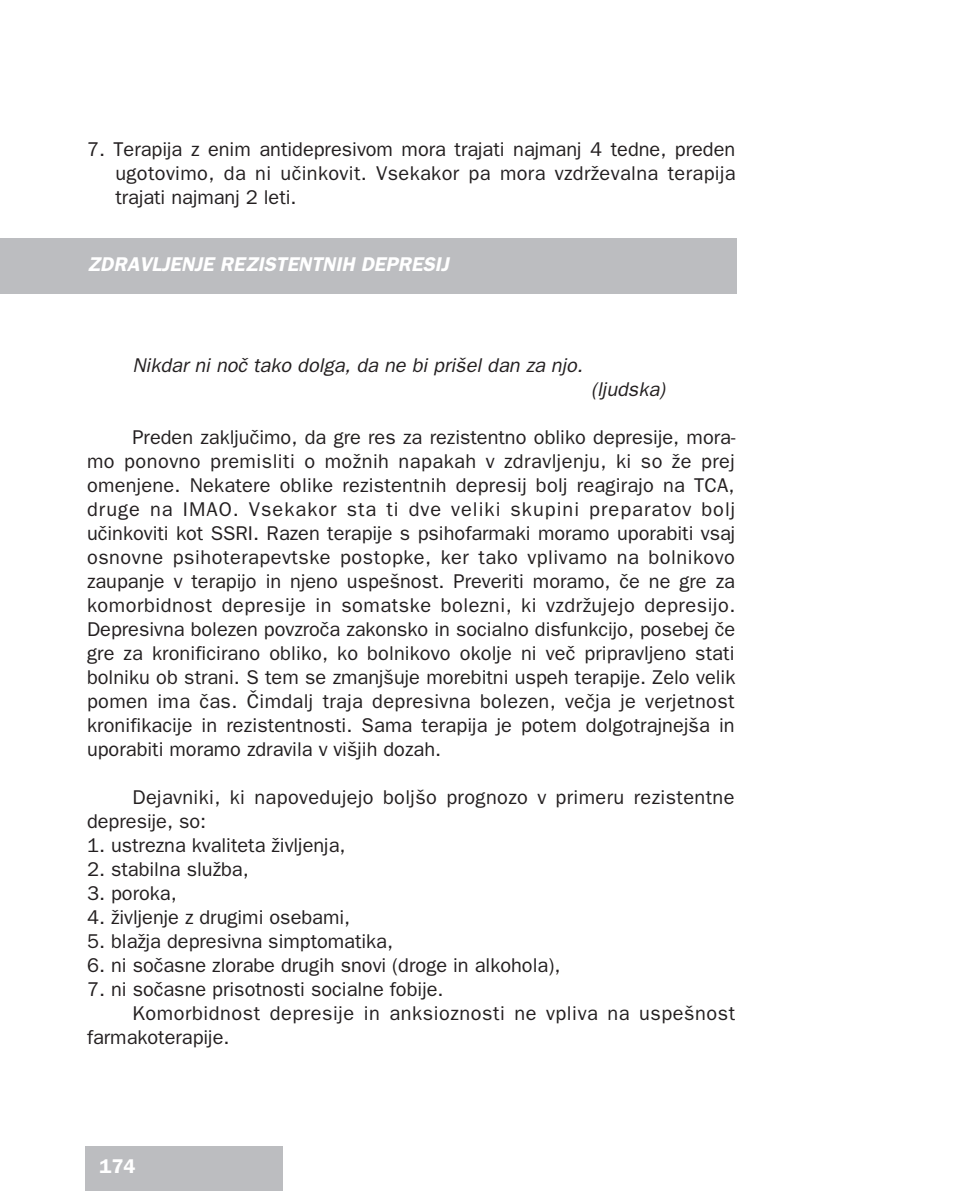
<style>
.page{position:relative;width:964px;height:1191px;background:#fff}
.page>*{position:absolute;margin:0;border:0;box-sizing:border-box;transform-origin:0 0}
.t1{font:20px/24px "SS Franklin Gothic";color:#231f20;text-align:justify}
.t2{font:20px/24px "SS Franklin Gothic";letter-spacing:.02em;color:#231f20}
.t3{font:20px "SS Franklin Gothic";letter-spacing:.03em;color:#231f20}
.t4{font:italic 20px "SS Franklin Gothic";color:#231f20}
.t5{font:italic 600 20px "SS Franklin Gothic";color:#fff}
.t6{font:600 20px "SS Franklin Gothic";color:#fff}
</style>
<div class="page">
<div style="left:85px;top:1146px;width:197px;height:45px;background:#bcbdc0"></div>
<div style="left:0;top:238px;width:737px;height:56px;background:#bcbdc0"></div>
<p class="t1" style="left:115px;top:137px;width:622px;text-indent:-28px">7. Terapija z enim antidepresivom mora trajati najmanj 4 tedne, preden ugotovimo, da ni u~inkovit. Vsekakor pa mora vzdr`evalna terapija trajati najmanj 2 leti.</p>
<p class="t5" style="left:87px;top:252px;width:363px">ZDRAVLJENJE REZISTENTNIH DEPRESIJ</p>
<p class="t4" style="left:132px;top:353px;width:452px">Nikdar ni no~ tako dolga, da ne bi pri{el dan za njo.</p>
<p class="t4" style="left:591px;top:377px;width:75px">(ljudska)</p>
<p class="t1" style="left:87px;top:425px;width:650px;text-indent:45px">Preden zaklju~imo, da gre res za rezistentno obliko depresije, mora&shy;mo ponovno premisliti o mo`nih napakah v zdravljenju, ki so `e prej omenjene. Nekatere oblike rezistentnih depresij bolj reagirajo na TCA, druge na IMAO. Vsekakor sta ti dve veliki skupini preparatov bolj u~inkoviti kot SSRI. Razen terapije s psihofarmaki moramo uporabiti vsaj osnovne psihoterapevtske postopke, ker tako vplivamo na bolnikovo zaupanje v terapijo in njeno uspe{nost. Preveriti moramo, ~e ne gre za komorbidnost depresije in somatske bolezni, ki vzdr`ujejo depresijo.<br>Depresivna bolezen povzro~a zakonsko in socialno disfunkcijo, posebej ~e gre za kronificirano obliko, ko bolnikovo okolje ni ve~ pripravljeno stati bolniku ob strani. S tem se zmanj{uje morebitni uspeh terapije. Zelo velik pomen ima ~as. ^imdalj traja depresivna bolezen, ve~ja je verjetnost kronifikacije in rezistentnosti. Sama terapija je potem dolgotrajnej{a in uporabiti moramo zdravila v vi{jih dozah.</p>
<p class="t2" style="left:87px;top:785px;width:649px;text-indent:45px">Dejavniki, ki napovedujejo bolj{o prognozo v primeru rezistentne depresije, so:</p>
<p class="t1" style="left:87px;top:833px;width:260px">1. ustrezna kvaliteta `ivljenja,</p>
<p class="t1" style="left:87px;top:857px;width:163px">2. stabilna slu`ba,</p>
<p class="t1" style="left:87px;top:881px;width:91px">3. poroka,</p>
<p class="t1" style="left:87px;top:905px;width:265px">4. `ivljenje z drugimi osebami,</p>
<p class="t1" style="left:87px;top:929px;width:308px">5. bla`ja depresivna simptomatika,</p>
<p class="t1" style="left:87px;top:953px;width:475px">6. ni so~asne zlorabe drugih snovi (droge in alkohola),</p>
<p class="t1" style="left:87px;top:977px;width:358px">7. ni so~asne prisotnosti socialne fobije.</p>
<p class="t3" style="left:132px;top:1001px;width:604px">Komorbidnost depresije in anksioznosti ne vpliva na uspe{nost</p>
<p class="t1" style="left:87px;top:1025px;width:144px">farmakoterapije.</p>
<p class="t6" style="left:99px;top:1154px;width:38px">174</p>
</div>
